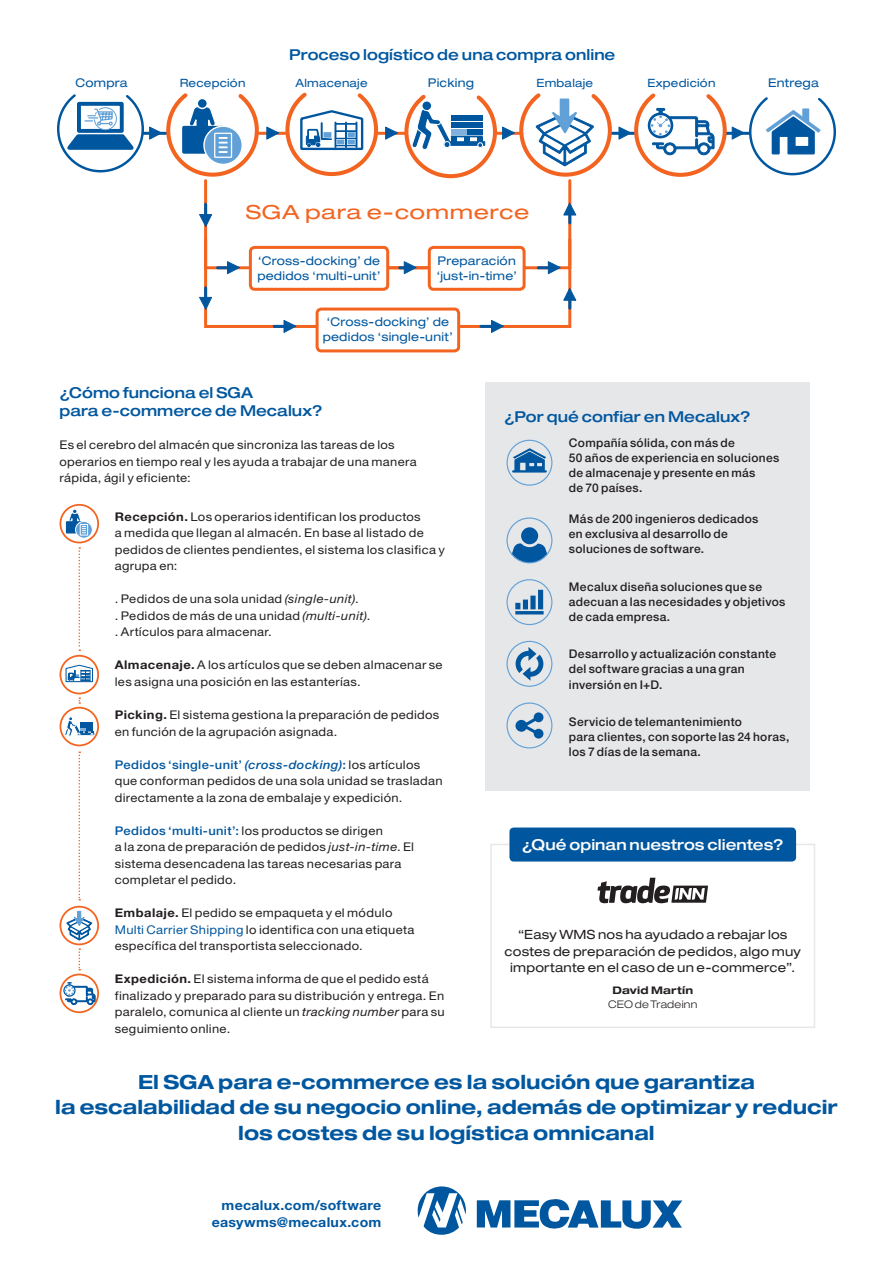
<style>
.page{position:relative;width:893px;height:1263px;background:#fff}
.page>*{position:absolute;margin:0;border:0;box-sizing:border-box;transform-origin:0 0}
.t1{font:700 expanded 19.5px/25.5px "Helvetica Neue LT Std";color:#01579f;text-align:center}
.t2{font:expanded 19.5px "Helvetica Neue LT Std";letter-spacing:.02em;color:#f36421;scale:1.18 1}
.t3{font:500 expanded 15px/18px "Helvetica Neue LT Std";letter-spacing:.005em;color:#01579f}
.t4{font:500 expanded 15px "Helvetica Neue LT Std";letter-spacing:.005em;color:#fff}
.t5{font:700 13.5px/16.5px "Helvetica Neue LT Std";letter-spacing:.02em;color:#01579f;text-align:right;scale:1.05 1}
.t6{font:expanded 12.75px/16.5px "Helvetica Neue LT Std";letter-spacing:.015em;color:#231f20;text-align:center}
.t7{font:12px/16.5px "Helvetica Neue LT Std";letter-spacing:.025em;color:#231f20;scale:1.08 1}
.t8{font:500 12px/15px "Helvetica Neue LT Std";letter-spacing:.025em;color:#231f20}
.t9{font:expanded 12px/15px "Helvetica Neue LT Std";letter-spacing:.02em;color:#01579f}
.t10{font:expanded 11.4px "Helvetica Neue LT Std";letter-spacing:.02em;color:#01579f}
.t11{font:300 expanded 10.5px "Helvetica Neue LT Std";letter-spacing:.025em;color:#231f20}
.t12{font:700 expanded 10.5px "Helvetica Neue LT Std";letter-spacing:.02em;color:#231f20}
.s1{font-weight:700}
.s2{font-style:italic}
.s3{font-weight:500;color:#01579f}
.s4{font-weight:500;font-style:italic;color:#01579f}
.s5{color:#01579f}
</style>
<div class="page">
<svg style="left:417px;top:1186px;width:49px;height:49px"></svg>
<svg style="left:477px;top:1199px;width:205px;height:30px"></svg>
<div style="left:490px;top:844px;width:325px;height:184px;background:#fff;border:2px solid #e6e7e9"></div>
<div style="left:485px;top:382px;width:325px;height:409px;background:#e6e7e9"></div>
<div style="left:506px;top:440px;width:46px;height:46px;border:1px solid #61a1d7;border-radius:50%"></div>
<hr style="left:513px;top:470px;width:33px;height:3px;background:#01579f">
<svg style="left:513px;top:448px;width:33px;height:23px"></svg>
<svg style="left:508px;top:519px;width:44px;height:44px"></svg>
<div style="left:520px;top:526px;width:20px;height:20px;background:#01579f;border-radius:50%"></div>
<div style="left:518px;top:524px;width:23px;height:23px;border:3px solid #e6e7e9;border-radius:50%"></div>
<div style="left:506px;top:517px;width:46px;height:46px;border:1px solid #61a1d7;border-radius:50%"></div>
<svg style="left:515px;top:720px;width:12px;height:12px"></svg>
<svg style="left:519px;top:713px;width:24px;height:25px"></svg>
<div style="left:506px;top:702px;width:46px;height:46px;border:1px solid #61a1d7;border-radius:50%"></div>
<svg style="left:516px;top:647px;width:27px;height:34px"></svg>
<div style="left:506px;top:641px;width:46px;height:46px;border:1px solid #61a1d7;border-radius:50%"></div>
<div style="left:506px;top:579px;width:46px;height:46px;border:1px solid #61a1d7;border-radius:50%"></div>
<hr style="left:515px;top:611px;width:29px;height:3px;background:#01579f">
<svg style="left:515px;top:603px;width:5px;height:6px"></svg>
<div style="left:523px;top:600px;width:5px;height:9px;background:#01579f"></div>
<div style="left:530px;top:596px;width:6px;height:13px;background:#01579f"></div>
<div style="left:538px;top:590px;width:5px;height:19px;background:#01579f"></div>
<div style="left:509px;top:827px;width:287px;height:34px;background:#01579f;border-radius:4px"></div>
<svg style="left:597px;top:878px;width:111px;height:25px"></svg>
<div style="left:66px;top:521px;width:19px;height:12px;border:1px solid #01579f"></div>
<svg style="left:76px;top:521px;width:16px;height:17px"></svg>
<div style="left:75px;top:521px;width:18px;height:17px;border:1px solid #fff;border-radius:50%"></div>
<div style="left:80px;top:524px;width:8px;height:11px;border:1px solid #fff"></div>
<div style="left:60px;top:504px;width:39px;height:39px;border:2px solid #f36421;border-radius:50%"></div>
<svg style="left:65px;top:664px;width:29px;height:19px"></svg>
<div style="left:60px;top:655px;width:39px;height:39px;border:2px solid #f36421;border-radius:50%"></div>
<div style="left:60px;top:707px;width:39px;height:39px;border:2px solid #f36421;border-radius:50%"></div>
<svg style="left:64px;top:717px;width:30px;height:21px"></svg>
<svg style="left:67px;top:910px;width:25px;height:30px"></svg>
<div style="left:60px;top:906px;width:39px;height:39px;border:2px solid #f36421;border-radius:50%"></div>
<svg style="left:63px;top:982px;width:32px;height:23px"></svg>
<div style="left:60px;top:973px;width:39px;height:40px;border:2px solid #f36421;border-radius:50%"></div>
<svg style="left:68px;top:503px;width:18px;height:148px"></svg>
<svg style="left:79px;top:948px;width:1px;height:22px"></svg>
<svg style="left:79px;top:751px;width:1px;height:149px"></svg>
<div style="left:316px;top:308px;width:144px;height:44px;border:3px solid #f36421;border-radius:4px"></div>
<svg style="left:57px;top:92px;width:779px;height:241px"></svg>
<hr style="left:481px;top:325px;width:14px;height:3px;background:#01579f">
<p class="t3" style="left:289px;top:45px;width:328px">Proceso logístico de una compra online</p>
<p class="t9" style="left:75px;top:75px;width:54px">Compra</p>
<p class="t10" style="left:180px;top:76px;width:67px">Recepción</p>
<p class="t10" style="left:296px;top:76px;width:74px">Almacenaje</p>
<p class="t9" style="left:428px;top:75px;width:48px">Picking</p>
<p class="t10" style="left:536px;top:76px;width:58px">Embalaje</p>
<p class="t10" style="left:647px;top:76px;width:70px">Expedición</p>
<p class="t9" style="left:768px;top:75px;width:52px">Entrega</p>
<h1 class="t2" style="left:246px;top:200px;width:242px">SGA para e-commerce</h1>
<p class="t9" style="left:436px;top:253px;width:82px">Preparación ‘just-in-time’</p>
<p class="t9" style="left:257px;top:253px;width:125px">‘Cross-docking’ de pedidos ‘multi-unit’</p>
<p class="t9" style="left:323px;top:314px;width:132px;text-align:center">‘Cross-docking’ de pedidos ‘single-unit’</p>
<p class="t3" style="left:60px;top:383px;width:265px">¿Cómo funciona el SGA<br>para e-commerce de Mecalux?</p>
<p class="t7" style="left:60px;top:436px;width:332px">Es el cerebro del almacén que sincroniza las tareas de los operarios en tiempo real y les ayuda a trabajar de una manera rápida, ágil y eficiente:</p>
<p class="t7" style="left:115px;top:508px;width:307px"><span class="s1">Recepción.</span> Los operarios identifican los productos<br>a medida que llegan al almacén. En base al listado de pedidos de clientes pendientes, el sistema los clasifica y agrupa en:</p>
<p class="t7" style="left:115px;top:591px;width:238px">. Pedidos de una sola unidad <span class="s2">(single-unit)</span>.<br>. Pedidos de más de una unidad <span class="s2">(multi-unit)</span>. . Artículos para almacenar.</p>
<p class="t7" style="left:115px;top:657px;width:305px"><span class="s1">Almacenaje.</span> A los artículos que se deben almacenar se les asigna una posición en las estanterías.</p>
<p class="t7" style="left:115px;top:706px;width:302px"><span class="s1">Picking.</span> El sistema gestiona la preparación de pedidos en función de la agrupación asignada.</p>
<p class="t7" style="left:115px;top:756px;width:305px"><span class="s3">Pedidos ‘single-unit’</span> <span class="s4">(cross-docking)</span><span class="s3">:</span> los artículos que conforman pedidos de una sola unidad se trasladan directamente a la zona de embalaje y expedición.</p>
<p class="t7" style="left:115px;top:822px;width:279px"><span class="s3">Pedidos ‘multi-unit’:</span> los productos se dirigen<br>a la zona de preparación de pedidos <span class="s2">just-in-time</span>. El sistema desencadena las tareas necesarias para completar el pedido.</p>
<p class="t7" style="left:115px;top:904px;width:279px"><span class="s1">Embalaje.</span> El pedido se empaqueta y el módulo<br><span class="s5">Multi Carrier Shipping</span> lo identifica con una etiqueta específica del transportista seleccionado.</p>
<p class="t7" style="left:115px;top:970px;width:307px"><span class="s1">Expedición.</span> El sistema informa de que el pedido está finalizado y preparado para su distribución y entrega. En paralelo, comunica al cliente un <span class="s2">tracking number</span> para su seguimiento online.</p>
<p class="t3" style="left:504px;top:407px;width:248px">¿Por qué confiar en Mecalux?</p>
<p class="t8" style="left:569px;top:435px;width:212px">Compañía sólida, con más de<br>50 años de experiencia en soluciones de almacenaje y presente en más<br>de 70 países.</p>
<p class="t8" style="left:569px;top:512px;width:191px">Más de 200 ingenieros dedicados en exclusiva al desarrollo de soluciones de software.</p>
<p class="t8" style="left:569px;top:579px;width:218px">Mecalux diseña soluciones que se adecuan a las necesidades y objetivos de cada empresa.</p>
<p class="t8" style="left:569px;top:647px;width:209px">Desarrollo y actualización constante del software gracias a una gran inversión en I+D.</p>
<p class="t8" style="left:569px;top:714px;width:222px">Servicio de telemantenimiento<br>para clientes, con soporte las 24 horas, los 7 días de la semana.</p>
<p class="t4" style="left:522px;top:835px;width:263px">¿Qué opinan nuestros clientes?</p>
<p class="t6" style="left:505px;top:926px;width:298px">“Easy WMS nos ha ayudado a rebajar los costes de preparación de pedidos, algo muy importante en el caso de un e-commerce”.</p>
<p class="t12" style="left:612px;top:984px;width:82px">David Martín</p>
<p class="t11" style="left:608px;top:998px;width:91px">CEO de Tradeinn</p>
<h1 class="t1" style="left:55px;top:1068px;width:784px">El SGA para e-commerce es la solución que garantiza<br>la escalabilidad de su negocio online, además de optimizar y reducir los costes de su logística omnicanal</h1>
<p class="t5" style="left:212px;top:1197px;width:163px">mecalux.com/software easywms@mecalux.com</p>
</div>
